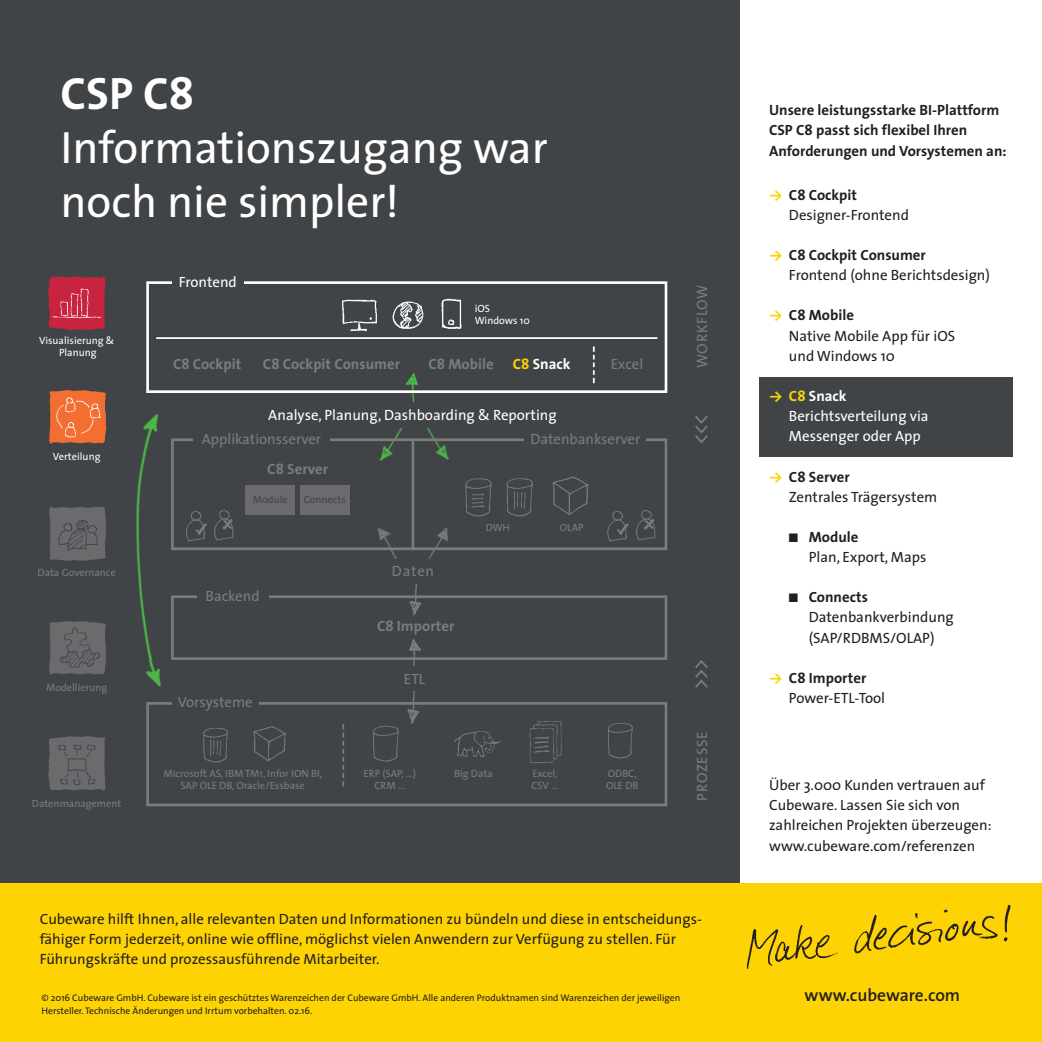
<style>
.page{position:relative;width:1042px;height:1042px;background:#fff}
.page>*{position:absolute;margin:0;border:0;box-sizing:border-box;transform-origin:0 0}
.t1{font:45.5px/54.2px "The Sans";color:#fff}
.t2{font:700 45.5px "The Sans";color:#fff}
.t3{font:600 17.5px "The Sans";color:#231f20}
.t4{font:14.88px/20.1px "The Sans";color:#231f20}
.t5{font:14.88px/20.1px "The Sans";color:#fff}
.t6{font:700 14.88px/20.1px "The Sans";color:#231f20}
.t7{font:14.88px "The Sans";color:#7c7b7d}
.t8{font:700 14.88px "The Sans";color:#7c7b7d}
.t9{font:14.88px "The Sans";letter-spacing:.05em;color:#7c7b7d}
.t10{font:700 14.88px "The Sans";color:#fff}
.t11{font:10.5px/12.2px "The Sans";color:#7c7b7d;text-align:center}
.t12{font:10.5px/12.1px "The Sans";color:#fff;text-align:center}
.t13{font:10.5px "The Sans";color:#414447}
.t14{font:9.62px "The Sans";color:#231f20}
.s1{color:#fed304}
.s2{font-family:"Calibri";font-weight:700;font-style:italic;color:#fed304}
.s3{font-weight:700}
.s4{font-weight:700;color:#fed304}
</style>
<div class="page">
<div style="left:759px;top:377px;width:253px;height:79px;background:#414447"></div>
<div style="left:0;top:0;width:739px;height:1042px;background:#414447"></div>
<img style="left:48px;top:276px;width:58px;height:54px">
<img style="left:49px;top:281px;width:55px;height:46px">
<img style="left:49px;top:390px;width:57px;height:54px">
<img style="left:50px;top:391px;width:54px;height:50px">
<img style="left:406px;top:373px;width:12px;height:28px">
<img style="left:379px;top:428px;width:24px;height:33px">
<img style="left:426px;top:428px;width:24px;height:32px">
<img style="left:104px;top:395px;width:55px;height:266px">
<img style="left:146px;top:661px;width:15px;height:26px">
<div style="left:171px;top:438px;width:496px;height:112px;border:3px solid #7c7b7d"></div>
<img style="left:186px;top:511px;width:19px;height:31px">
<img style="left:214px;top:510px;width:20px;height:31px">
<img style="left:218px;top:514px;width:16px;height:19px">
<img style="left:187px;top:516px;width:20px;height:22px">
<img style="left:607px;top:511px;width:20px;height:31px">
<img style="left:636px;top:510px;width:20px;height:31px">
<img style="left:640px;top:514px;width:16px;height:19px">
<img style="left:609px;top:516px;width:20px;height:22px">
<img style="left:465px;top:478px;width:68px;height:39px">
<img style="left:552px;top:476px;width:37px;height:39px">
<div style="left:193px;top:432px;width:137px;height:20px;background:#414447"></div>
<div style="left:524px;top:432px;width:122px;height:20px;background:#414447"></div>
<div style="left:245px;top:485px;width:50px;height:30px;background:#6b6b6e"></div>
<div style="left:300px;top:485px;width:50px;height:30px;background:#6b6b6e"></div>
<img style="left:49px;top:504px;width:58px;height:58px">
<img style="left:53px;top:507px;width:53px;height:55px">
<hr style="left:412px;top:438px;width:2px;height:112px;background:#7c7b7d">
<div style="left:146px;top:281px;width:521px;height:112px;border:3px solid #fff"></div>
<div style="left:172px;top:276px;width:72px;height:20px;background:#414447"></div>
<div style="left:146px;top:702px;width:521px;height:104px;border:3px solid #7c7b7d"></div>
<div style="left:171px;top:595px;width:496px;height:65px;border:3px solid #7c7b7d"></div>
<div style="left:197px;top:590px;width:71px;height:20px;background:#414447"></div>
<img style="left:342px;top:299px;width:82px;height:33px">
<img style="left:441px;top:298px;width:21px;height:31px">
<img style="left:203px;top:727px;width:25px;height:36px">
<img style="left:373px;top:726px;width:26px;height:36px">
<img style="left:608px;top:723px;width:25px;height:36px">
<img style="left:529px;top:721px;width:33px;height:42px">
<img style="left:377px;top:527px;width:28px;height:32px">
<img style="left:424px;top:527px;width:28px;height:32px">
<img style="left:401px;top:584px;width:25px;height:32px">
<img style="left:389px;top:639px;width:49px;height:27px">
<img style="left:400px;top:691px;width:33px;height:33px">
<img style="left:253px;top:726px;width:33px;height:36px">
<hr style="left:156px;top:337px;width:501px;height:2px;background:#fff">
<svg style="left:593px;top:346px;width:2px;height:37px"></svg>
<svg style="left:342px;top:724px;width:2px;height:62px"></svg>
<img style="left:49px;top:619px;width:58px;height:56px">
<img style="left:52px;top:624px;width:51px;height:51px">
<img style="left:48px;top:736px;width:58px;height:55px">
<img style="left:49px;top:738px;width:53px;height:52px">
<div style="left:0;top:883px;width:1042px;height:159px;background:#fed304"></div>
<img style="left:746px;top:905px;width:265px;height:64px">
<svg style="left:695px;top:416px;width:13px;height:28px"></svg>
<svg style="left:695px;top:660px;width:13px;height:28px"></svg>
<div style="left:172px;top:695px;width:87px;height:20px;background:#414447"></div>
<img style="left:454px;top:731px;width:46px;height:26px">
<h1 class="t2" style="left:60px;top:75px;width:135px">CSP C8</h1>
<h1 class="t1" style="left:60px;top:125px;width:489px">Informationszugang war noch nie simpler!</h1>
<p class="t12" style="left:39px;top:335px;width:77px">Visualisierung &amp;<br>Planung</p>
<p class="t12" style="left:53px;top:451px;width:49px">Verteilung</p>
<p class="t11" style="left:38px;top:567px;width:80px">Data Governance</p>
<p class="t11" style="left:46px;top:683px;width:63px">Modellierung</p>
<p class="t11" style="left:32px;top:798px;width:91px">Datenmanagement</p>
<p class="t5" style="left:179px;top:274px;width:60px">Frontend</p>
<p class="t12" style="left:475px;top:303px;width:57px;text-align:left">iOS<br>Windows 10</p>
<p class="t8" style="left:173px;top:358px;width:70px">C8 Cockpit</p>
<p class="t8" style="left:263px;top:358px;width:138px">C8 Cockpit Consumer</p>
<p class="t8" style="left:428px;top:358px;width:67px">C8 Mobile</p>
<p class="t10" style="left:513px;top:358px;width:59px"><span class="s1">C8</span> Snack</p>
<p class="t5" style="left:268px;top:406px;width:290px">Analyse, Planung, Dashboarding &amp; Reporting</p>
<p class="t7" style="left:611px;top:358px;width:34px">Excel</p>
<p class="t7" style="left:202px;top:433px;width:121px">Applikationsserver</p>
<p class="t7" style="left:530px;top:433px;width:111px">Datenbankserver</p>
<p class="t8" style="left:267px;top:463px;width:62px">C8 Server</p>
<p class="t13" style="left:253px;top:496px;width:36px">Module</p>
<p class="t13" style="left:304px;top:496px;width:44px">Connects</p>
<p class="t7" style="left:206px;top:590px;width:56px">Backend</p>
<p class="t7" style="left:178px;top:696px;width:76px">Vorsysteme</p>
<p class="t7" style="left:392px;top:565px;width:44px">Daten</p>
<p class="t8" style="left:377px;top:620px;width:79px">C8 Importer</p>
<p class="t7" style="left:404px;top:673px;width:23px">ETL</p>
<p class="t11" style="left:486px;top:522px;width:26px">DWH</p>
<p class="t11" style="left:560px;top:522px;width:25px">OLAP</p>
<p class="t11" style="left:164px;top:768px;width:160px">Microsoft AS, IBM TM1, Infor ION BI,<br>SAP OLE DB, Oracle/Essbase</p>
<p class="t11" style="left:363px;top:768px;width:54px">ERP (SAP, …)<br>CRM …</p>
<p class="t11" style="left:606px;top:768px;width:34px;text-align:left">ODBC,<br>OLE DB</p>
<p class="t11" style="left:454px;top:768px;width:40px">Big Data</p>
<p class="t11" style="left:531px;top:768px;width:28px;text-align:left">Excel,<br>CSV …</p>
<p class="t9" style="left:696px;top:368px;width:85px;rotate:-90deg">WORKFLOW</p>
<p class="t9" style="left:696px;top:800px;width:71px;rotate:-90deg">PROZESSE</p>
<p class="t6" style="left:769px;top:102px;width:239px">Unsere leistungsstarke BI-Plattform<br>CSP C8 passt sich flexibel Ihren<br>Anforderungen und Vorsystemen an:</p>
<p class="t4" style="left:789px;top:186px;width:122px;text-indent:-20px"><span class="s2">→</span> <span class="s3">C8 Cockpit<br></span>Designer-Frontend</p>
<p class="t4" style="left:789px;top:246px;width:202px;text-indent:-20px"><span class="s2">→</span> <span class="s3">C8 Cockpit Consumer<br></span>Frontend (ohne Berichtsdesign)</p>
<p class="t4" style="left:789px;top:307px;width:168px;text-indent:-20px"><span class="s2">→</span> <span class="s3">C8 Mobile<br></span>Native Mobile App für iOS und Windows 10</p>
<p class="t5" style="left:789px;top:387px;width:141px;text-indent:-20px"><span class="s2">→</span> <span class="s4">C8</span> <span class="s3">Snack<br></span>Berichtsverteilung via<br>Messenger oder App</p>
<p class="t4" style="left:789px;top:468px;width:150px;text-indent:-20px"><span class="s2">→</span> <span class="s3">C8 Server<br></span>Zentrales Trägersystem</p>
<p class="t4" style="left:809px;top:528px;width:119px;text-indent:-20px">■ <span class="s3">Module<br></span>Plan, Export, Maps</p>
<p class="t4" style="left:809px;top:589px;width:147px;text-indent:-20px">■ <span class="s3">Connects<br></span>Datenbankverbindung (SAP/RDBMS/OLAP)</p>
<p class="t4" style="left:789px;top:669px;width:98px;text-indent:-20px"><span class="s2">→</span> <span class="s3">C8 Importer<br></span>Power-ETL-Tool</p>
<p class="t4" style="left:769px;top:776px;width:224px">Über 3.000 Kunden vertrauen auf<br>Cubeware. Lassen Sie sich von zahlreichen Projekten überzeugen: www.cubeware.com/referenzen</p>
<p class="t4" style="left:40px;top:910px;width:664px">Cubeware hilft Ihnen, alle relevanten Daten und Informationen zu bündeln und diese in entscheidungs&shy;fähiger Form jederzeit, online wie offline, möglichst vielen Anwendern zur Verfügung zu stellen. Für<br>Führungskräfte und prozessausführende Mitarbeiter.</p>
<p class="t14" style="left:41px;top:994px;width:640px">© 2016 Cubeware GmbH. Cubeware ist ein geschütztes Warenzeichen der Cubeware GmbH. Alle anderen Produktnamen sind Warenzeichen der jeweiligen</p>
<p class="t3" style="left:804px;top:988px;width:157px">www.cubeware.com</p>
<p class="t14" style="left:41px;top:1006px;width:272px">Hersteller. Technische Änderungen und Irrtum vorbehalten. 02.16.</p>
</div>
